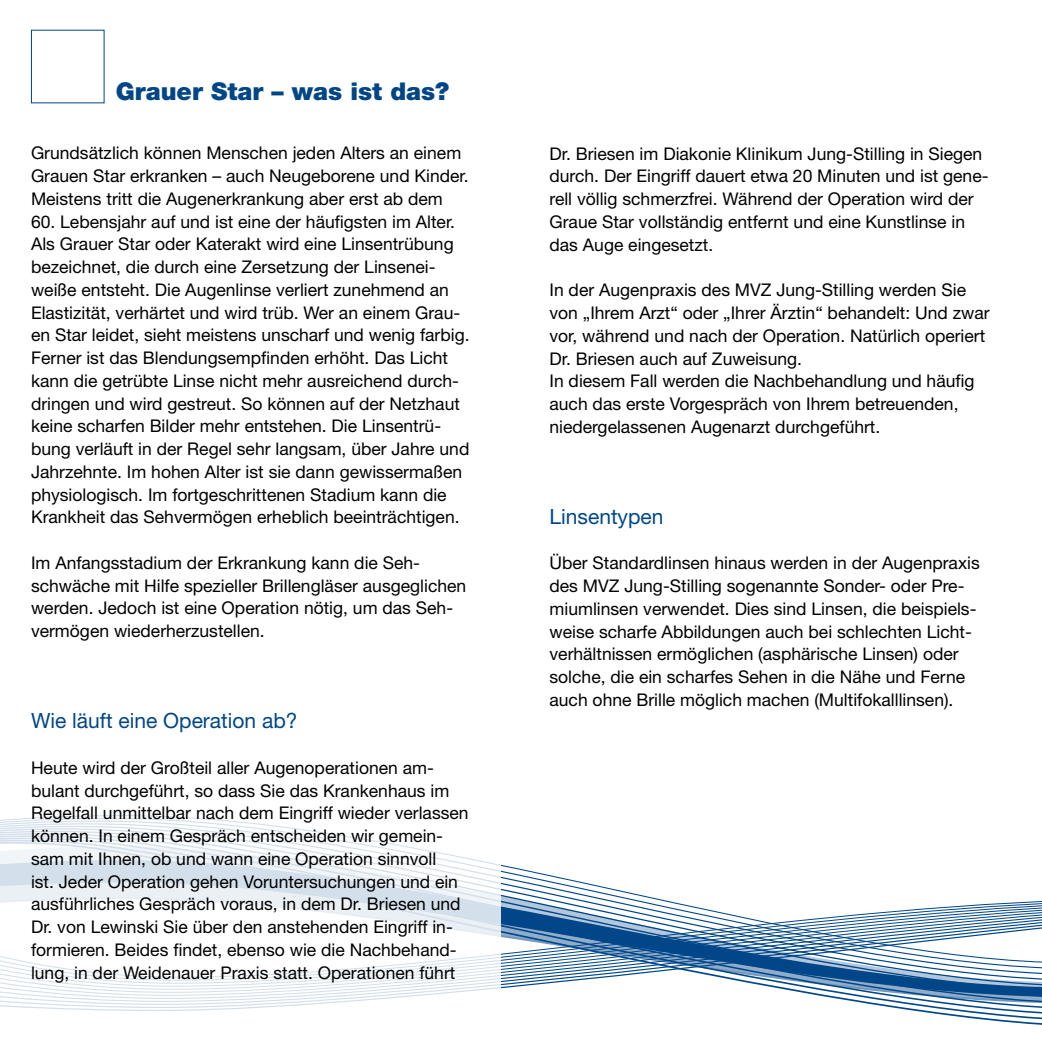
<style>
.page{position:relative;width:1042px;height:1042px;background:#fff}
.page>*{position:absolute;margin:0;border:0;box-sizing:border-box;transform-origin:0 0}
.t1{font:900 24.5px "Helvetica Neue LT Std";color:#004687}
.t2{font:21px "Helvetica Neue LT Std";color:#004687}
.t3{font:17.5px/22.8px "Helvetica Neue LT Std";color:#000}
</style>
<div class="page">
<svg style="left:501px;top:880px;width:131px;height:13px"></svg>
<svg style="left:501px;top:893px;width:541px;height:9px"></svg>
<svg style="left:501px;top:905px;width:541px;height:106px"></svg>
<svg style="left:0;top:815px;width:501px;height:196px"></svg>
<h1 class="t1" style="left:116px;top:77px;width:335px">Grauer Star – was ist das?</h1>
<p class="t3" style="left:31px;top:141px;width:439px">Grundsätzlich können Menschen jeden Alters an einem<br>Grauen Star erkranken – auch Neugeborene und Kinder.<br>Meistens tritt die Augenerkrankung aber erst ab dem</p>
<p class="t3" style="left:31px;top:210px;width:440px">60. Lebensjahr auf und ist eine der häufigsten im Alter.<br>Als Grauer Star oder Katerakt wird eine Linsentrübung bezeichnet, die durch eine Zersetzung der Linsenei&shy;weiße entsteht. Die Augenlinse verliert zunehmend an Elastizität, verhärtet und wird trüb. Wer an einem Grau&shy;en Star leidet, sieht meistens unscharf und wenig farbig.<br>Ferner ist das Blendungsempfinden erhöht. Das Licht kann die getrübte Linse nicht mehr ausreichend durch&shy;dringen und wird gestreut. So können auf der Netzhaut keine scharfen Bilder mehr entstehen. Die Linsentrü&shy;bung verläuft in der Regel sehr langsam, über Jahre und Jahrzehnte. Im hohen Alter ist sie dann gewissermaßen physiologisch. Im fortgeschrittenen Stadium kann die Krankheit das Sehvermögen erheblich beeinträchtigen.</p>
<p class="t3" style="left:31px;top:551px;width:437px">Im Anfangsstadium der Erkrankung kann die Seh&shy;schwäche mit Hilfe spezieller Brillengläser ausgeglichen werden. Jedoch ist eine Operation nötig, um das Seh&shy;vermögen wiederherzustellen.</p>
<p class="t2" style="left:31px;top:708px;width:268px">Wie läuft eine Operation ab?</p>
<p class="t3" style="left:31px;top:756px;width:439px">Heute wird der Großteil aller Augenoperationen am&shy;bulant durchgeführt, so dass Sie das Krankenhaus im Regelfall unmittelbar nach dem Eingriff wieder verlassen können. In einem Gespräch entscheiden wir gemein&shy;sam mit Ihnen, ob und wann eine Operation sinnvoll<br>ist. Jeder Operation gehen Voruntersuchungen und ein ausführliches Gespräch voraus, in dem Dr. Briesen und Dr. von Lewinski Sie über den anstehenden Eingriff in&shy;formieren. Beides findet, ebenso wie die Nachbehand&shy;lung, in der Weidenauer Praxis statt. Operationen führt</p>
<p class="t3" style="left:549px;top:142px;width:440px">Dr. Briesen im Diakonie Klinikum Jung-Stilling in Siegen durch. Der Eingriff dauert etwa 20 Minuten und ist gene&shy;rell völlig schmerzfrei. Während der Operation wird der Graue Star vollständig entfernt und eine Kunstlinse in das Auge eingesetzt.</p>
<p class="t3" style="left:549px;top:278px;width:442px">In der Augenpraxis des MVZ Jung-Stilling werden Sie von „Ihrem Arzt“ oder „Ihrer Ärztin“ behandelt: Und zwar vor, während und nach der Operation. Natürlich operiert Dr. Briesen auch auf Zuweisung.<br>In diesem Fall werden die Nachbehandlung und häufig auch das erste Vorgespräch von Ihrem betreuenden, niedergelassenen Augenarzt durchgeführt.</p>
<p class="t2" style="left:549px;top:504px;width:115px">Linsentypen</p>
<p class="t3" style="left:549px;top:551px;width:432px">Über Standardlinsen hinaus werden in der Augenpraxis des MVZ Jung-Stilling sogenannte Sonder- oder Pre&shy;miumlinsen verwendet. Dies sind Linsen, die beispiels&shy;weise scharfe Abbildungen auch bei schlechten Licht&shy;verhältnissen ermöglichen (asphärische Linsen) oder solche, die ein scharfes Sehen in die Nähe und Ferne auch ohne Brille möglich machen (Multifokalllinsen).</p>
</div>
